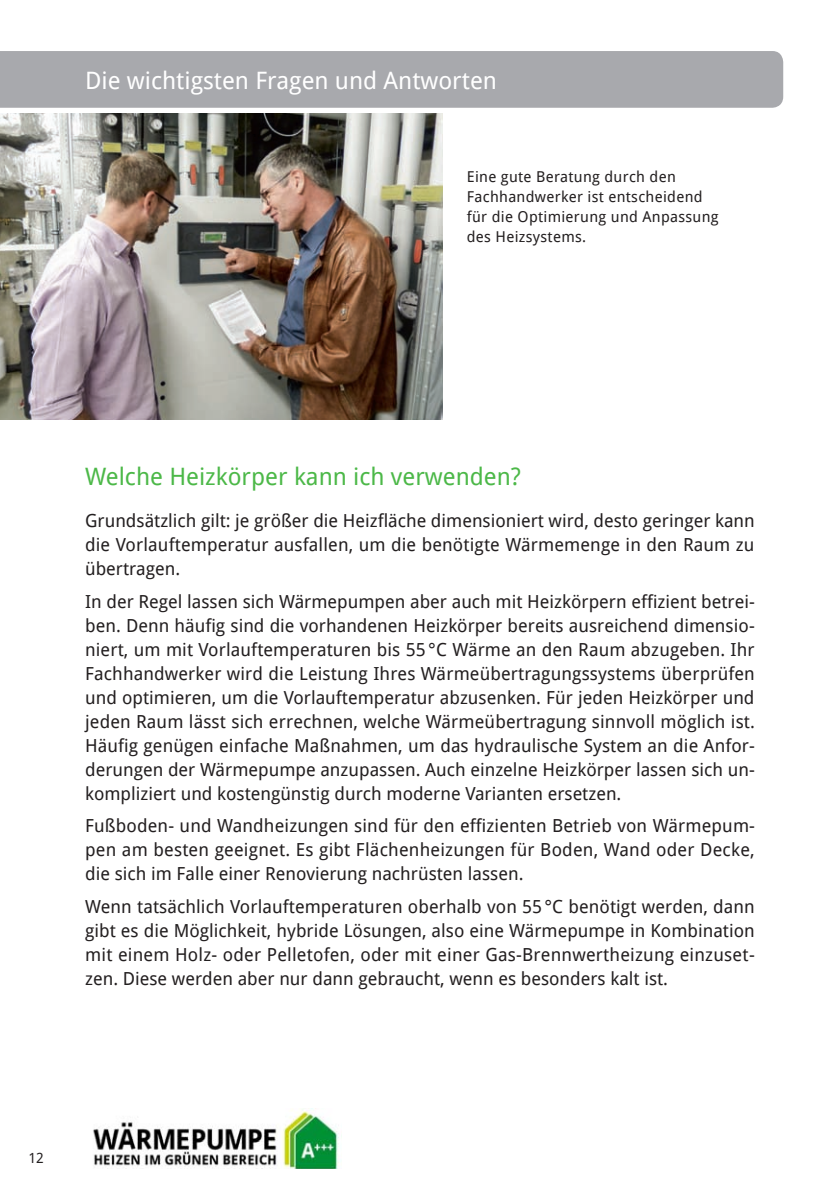
<style>
.page{position:relative;width:840px;height:1191px;background:#fff}
.page>*{position:absolute;margin:0;border:0;box-sizing:border-box;transform-origin:0 0}
.Head_grün{font:24px "Droid Sans";color:#4cb848}
.TITELZEILE{font:24px "Droid Sans";color:#fff}
.COPY{font:18px/24px "Droid Sans";color:#231f20;text-align:justify}
.BU{font:15px/20px "Droid Sans";letter-spacing:.02em;color:#231f20}
.t1{font:14px "Droid Sans";color:#231f20}
</style>
<div class="page">
<div style="left:0;top:51px;width:782px;height:57px;background:#a8a9ad"></div>
<img style="left:93px;top:1111px;width:246px;height:57px">
<img style="left:0;top:113px;width:442px;height:307px">
<p class="TITELZEILE" style="left:85px;top:65px;width:413px">Die wichtigsten Fragen und Antworten</p>
<p class="BU" style="left:466px;top:166px;width:253px">Eine gute Beratung durch den<br>Fachhandwerker ist entscheidend für die Optimierung und Anpassung des Heizsystems.</p>
<p class="Head_grün" style="left:85px;top:462px;width:437px">Welche Heizkörper kann ich verwenden?</p>
<p class="COPY" style="left:85px;top:509px;width:670px">Grundsätzlich gilt: je größer die Heizfläche dimensioniert wird, desto geringer kann die Vorlauftemperatur ausfallen, um die benötigte Wärmemenge in den Raum zu übertragen.</p>
<p class="COPY" style="left:85px;top:589px;width:671px">In der Regel lassen sich Wärmepumpen aber auch mit Heizkörpern effizient betrei&shy;ben. Denn häufig sind die vorhandenen Heizkörper bereits ausreichend dimensio&shy;niert, um mit Vorlauftemperaturen bis 55 °C Wärme an den Raum abzugeben. Ihr Fachhandwerker wird die Leistung Ihres Wärmeübertragungssystems überprüfen und optimieren, um die Vorlauftemperatur abzusenken. Für jeden Heizkörper und jeden Raum lässt sich errechnen, welche Wärmeübertragung sinnvoll möglich ist.<br>Häufig genügen einfache Maßnahmen, um das hydraulische System an die Anfor&shy;derungen der Wärmepumpe anzupassen. Auch einzelne Heizkörper lassen sich un&shy;kompliziert und kostengünstig durch moderne Varianten ersetzen.</p>
<p class="COPY" style="left:85px;top:814px;width:670px">Fußboden- und Wandheizungen sind für den effizienten Betrieb von Wärmepum&shy;pen am besten geeignet. Es gibt Flächenheizungen für Boden, Wand oder Decke, die sich im Falle einer Renovierung nachrüsten lassen.</p>
<p class="COPY" style="left:85px;top:894px;width:671px">Wenn tatsächlich Vorlauftemperaturen oberhalb von 55°C benötigt werden, dann gibt es die Möglichkeit, hybride Lösungen, also eine Wärmepumpe in Kombination mit einem Holz- oder Pelletofen, oder mit einer Gas-Brennwertheizung einzuset&shy;zen. Diese werden aber nur dann gebraucht, wenn es besonders kalt ist.</p>
<p class="t1" style="left:28px;top:1148px;width:17px">12</p>
</div>
